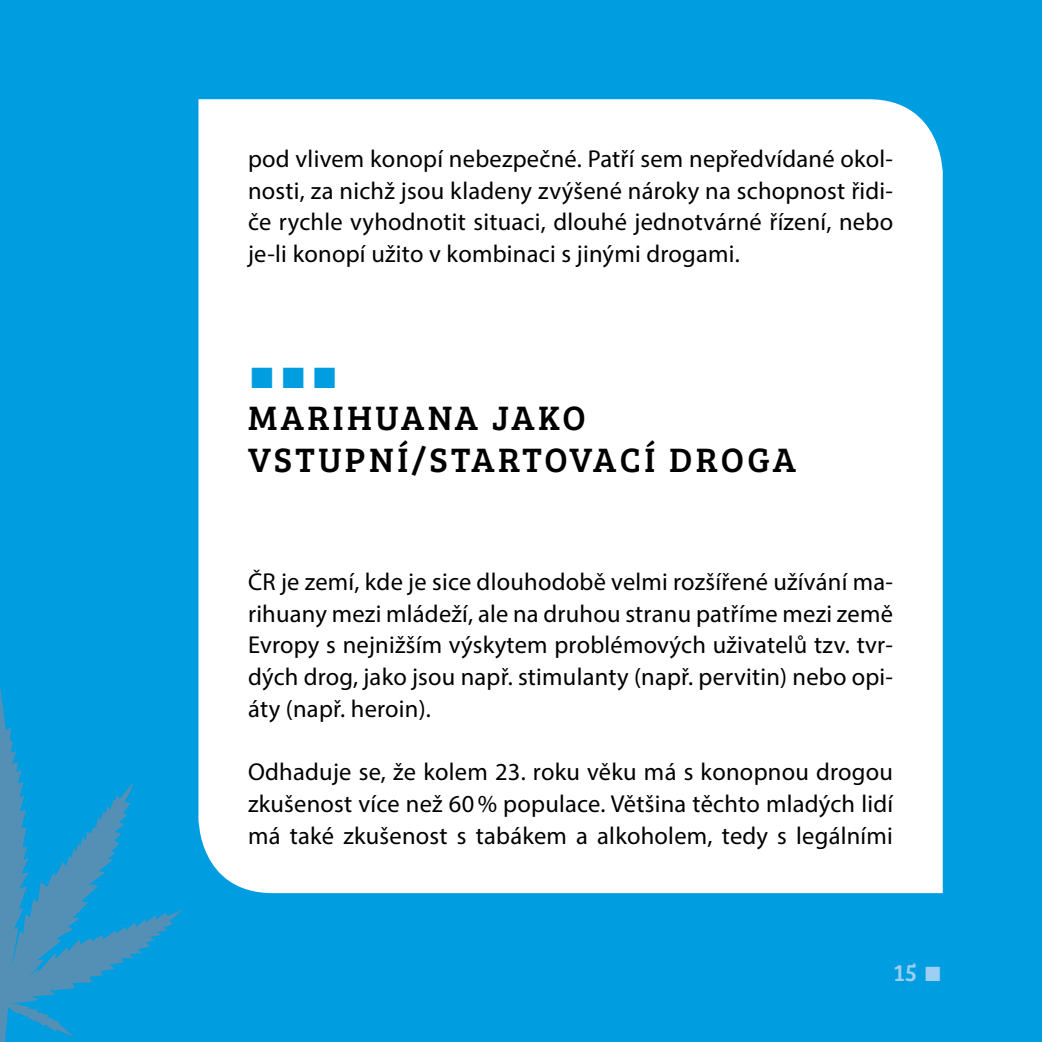
<style>
.page{position:relative;width:1042px;height:1042px;background:#009de0}
.page>*{position:absolute;margin:0;border:0;box-sizing:border-box;transform-origin:0 0}
.t1{font:35px/42px "Bree Serif";letter-spacing:.1em;color:#000}
.t2{font:35px "Lucida Sans Unicode";color:#009de0}
.t3{font:24.5px/31.7px "Myriad Pro";letter-spacing:.01em;color:#000;text-align:justify}
.t4{font:24.5px "Bree Serif";color:#9ccff3}
.s1{font-family:"Lucida Sans Unicode"}
</style>
<div class="page">
<div style="left:198px;top:99px;width:745px;height:794px;background:#fff"></div>
<svg style="left:0;top:687px;width:183px;height:355px"></svg>
<p class="t3" style="left:248px;top:146px;width:646px">pod vlivem konopí nebezpečné. Patří sem nepředvídané okol&shy;nosti, za nichž jsou kladeny zvýšené nároky na schopnost řidi&shy;če rychle vyhodnotit situaci, dlouhé jednotvárné řízení, nebo je-li konopí užito v kombinaci s jinými drogami.</p>
<h1 class="t2" style="left:248px;top:350px;width:92px">∎∎∎</h1>
<h1 class="t1" style="left:248px;top:401px;width:549px">MARIHUANA JAKO<br>VSTUPNÍ/STARTOVACÍ DROGA</h1>
<p class="t3" style="left:248px;top:568px;width:646px">ČR je zemí, kde je sice dlouhodobě velmi rozšířené užívání ma&shy;rihuany mezi mládeží, ale na druhou stranu patříme mezi země Evropy s nejnižším výskytem problémových uživatelů tzv. tvr&shy;dých drog, jako jsou např. stimulanty (např. pervitin) nebo opi&shy;áty (např. heroin).</p>
<p class="t3" style="left:248px;top:758px;width:646px">Odhaduje se, že kolem 23. roku věku má s konopnou drogou zkušenost více než 60 % populace. Většina těchto mladých lidí má také zkušenost s tabákem a alkoholem, tedy s legálními</p>
<p class="t4" style="left:893px;top:963px;width:51px">15 <span class="s1">∎</span></p>
</div>
